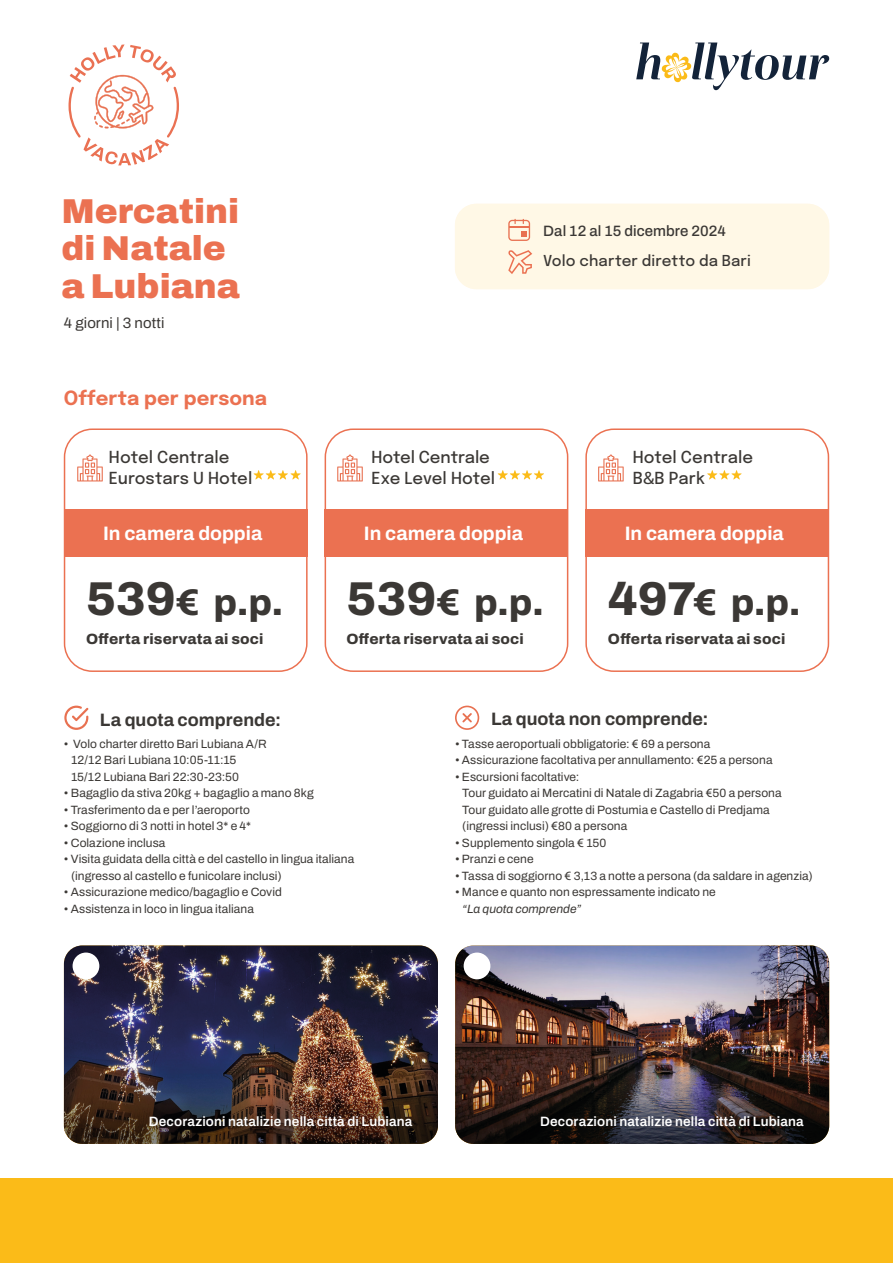
<style>
.page{position:relative;width:893px;height:1263px;background:#fff}
.page>*{position:absolute;margin:0;border:0;box-sizing:border-box;transform-origin:0 0}
.t1{font:800 37.2px "Archivo";color:#3b3835}
.t2{font:900 34.5px "Archivo";color:#eb7151}
.t3{font:700 19.5px "Archivo";color:#fff}
.t4{font:700 19.5px "Epilogue";letter-spacing:.005em;color:#eb7151}
.t5{font:700 18px "Archivo";color:#3b3835}
.t6{font:500 16.5px/21px "Epilogue";color:#3b3835}
.t7{font:500 15px "Epilogue";letter-spacing:.015em;color:#3b3835}
.t8{font:500 15px "Archivo";letter-spacing:.005em;color:#3b3835}
.t9{font:15px "Archivo";letter-spacing:.005em;color:#3b3835}
.t10{font:800 14.85px "Archivo";letter-spacing:.01em;color:#3b3835}
.t11{font:600 13.5px "Archivo";letter-spacing:.01em;color:#fff}
.t12{font:12px/16.5px "Archivo";letter-spacing:.005em;color:#3b3835}
.s1{font-size:47.55px}
.s2{font-style:italic}
</style>
<div class="page">
<div style="left:0;top:1178px;width:893px;height:85px;background:#fbbb18"></div>
<svg style="left:636px;top:43px;width:193px;height:47px"></svg>
<div style="left:455px;top:204px;width:374px;height:85px;background:#fff8e6;border-radius:21px"></div>
<svg style="left:508px;top:250px;width:24px;height:24px"></svg>
<svg style="left:508px;top:219px;width:22px;height:22px"></svg>
<div style="left:325px;top:428px;width:243px;height:244px;border:2px solid #eb7151;border-radius:28px"></div>
<div style="left:64px;top:428px;width:244px;height:244px;border:2px solid #eb7151;border-radius:28px"></div>
<div style="left:585px;top:428px;width:244px;height:244px;border:2px solid #eb7151;border-radius:28px"></div>
<svg style="left:64px;top:706px;width:24px;height:24px"></svg>
<svg style="left:455px;top:706px;width:24px;height:24px"></svg>
<img style="left:64px;top:945px;width:374px;height:199px">
<img style="left:455px;top:945px;width:374px;height:199px">
<img style="left:64px;top:1004px;width:374px;height:140px;border-radius:19px">
<img style="left:455px;top:1004px;width:374px;height:140px;border-radius:19px">
<svg style="left:69px;top:44px;width:110px;height:121px"></svg>
<svg style="left:77px;top:454px;width:26px;height:27px"></svg>
<svg style="left:498px;top:470px;width:46px;height:9px"></svg>
<svg style="left:337px;top:454px;width:26px;height:27px"></svg>
<svg style="left:598px;top:454px;width:26px;height:27px"></svg>
<div style="left:325px;top:509px;width:243px;height:48px;background:#eb7151"></div>
<div style="left:64px;top:509px;width:244px;height:48px;background:#eb7151"></div>
<div style="left:585px;top:509px;width:244px;height:48px;background:#eb7151"></div>
<div style="left:73px;top:952px;width:26px;height:27px;background:#fff;border-radius:50%"></div>
<div style="left:464px;top:952px;width:26px;height:27px;background:#fff;border-radius:50%"></div>
<svg style="left:707px;top:470px;width:35px;height:9px"></svg>
<svg style="left:254px;top:470px;width:47px;height:9px"></svg>
<p class="t2" style="left:61px;top:185px;width:179px">Mercatini</p>
<p class="t2" style="left:61px;top:222px;width:166px">di Natale</p>
<p class="t2" style="left:61px;top:260px;width:180px">a Lubiana</p>
<p class="t9" style="left:64px;top:312px;width:102px">4 giorni | 3 notti</p>
<p class="t4" style="left:64px;top:383px;width:205px">Offerta per persona</p>
<p class="t6" style="left:109px;top:446px;width:145px">Hotel Centrale<br>Eurostars U Hotel</p>
<p class="t6" style="left:372px;top:446px;width:120px">Hotel Centrale</p>
<p class="t6" style="left:372px;top:467px;width:125px">Exe Level Hotel</p>
<p class="t8" style="left:543px;top:219px;width:184px">Dal 12 al 15 dicembre 2024</p>
<p class="t7" style="left:543px;top:250px;width:209px">Volo charter diretto da Bari</p>
<p class="t6" style="left:633px;top:446px;width:122px">Hotel Centrale</p>
<p class="t6" style="left:633px;top:467px;width:74px">B&amp;B Park</p>
<p class="t3" style="left:106px;top:513px;width:161px">In camera doppia</p>
<p class="t3" style="left:367px;top:513px;width:161px">In camera doppia</p>
<p class="t3" style="left:628px;top:513px;width:161px">In camera doppia</p>
<p class="t3" style="left:103px;top:518px;width:161px">In camera doppia</p>
<p class="t3" style="left:364px;top:518px;width:161px">In camera doppia</p>
<p class="t3" style="left:625px;top:518px;width:161px">In camera doppia</p>
<p class="t1" style="left:86px;top:575px;width:199px"><span class="s1">539</span>€ p.p.</p>
<p class="t10" style="left:86px;top:628px;width:179px">Offerta riservata ai soci</p>
<p class="t5" style="left:100px;top:706px;width:183px">La quota comprende:</p>
<p class="t1" style="left:346px;top:575px;width:199px"><span class="s1">539</span>€ p.p.</p>
<p class="t10" style="left:346px;top:628px;width:179px">Offerta riservata ai soci</p>
<p class="t1" style="left:608px;top:575px;width:194px"><span class="s1">497</span>€ p.p.</p>
<p class="t10" style="left:608px;top:628px;width:179px">Offerta riservata ai soci</p>
<p class="t5" style="left:491px;top:705px;width:219px">La quota non comprende:</p>
<p class="t12" style="left:64px;top:735px;width:205px">• Volo charter diretto Bari Lubiana A/R</p>
<p class="t12" style="left:71px;top:752px;width:167px">12/12 Bari Lubiana 10:05-11:15</p>
<p class="t12" style="left:71px;top:768px;width:169px">15/12 Lubiana Bari 22:30-23:50</p>
<p class="t12" style="left:64px;top:785px;width:252px">• Bagaglio da stiva 20kg + bagaglio a mano 8kg</p>
<p class="t12" style="left:64px;top:801px;width:187px">• Trasferimento da e per l’aeroporto</p>
<p class="t12" style="left:64px;top:818px;width:189px">• Soggiorno di 3 notti in hotel 3* e 4*</p>
<p class="t12" style="left:64px;top:834px;width:103px">• Colazione inclusa</p>
<p class="t12" style="left:71px;top:851px;width:285px;text-indent:-7px">• Visita guidata della città e del castello in lingua italiana (ingresso al castello e funicolare inclusi)</p>
<p class="t12" style="left:64px;top:884px;width:220px">• Assicurazione medico/bagaglio e Covid</p>
<p class="t12" style="left:64px;top:900px;width:192px">• Assistenza in loco in lingua italiana</p>
<p class="t12" style="left:455px;top:735px;width:257px">• Tasse aeroportuali obbligatorie: € 69 a persona</p>
<p class="t12" style="left:455px;top:752px;width:319px">• Assicurazione facoltativa per annullamento: €25 a persona</p>
<p class="t12" style="left:455px;top:768px;width:126px">• Escursioni facoltative:</p>
<p class="t12" style="left:462px;top:785px;width:321px">Tour guidato ai Mercatini di Natale di Zagabria €50 a persona</p>
<p class="t12" style="left:462px;top:801px;width:309px">Tour guidato alle grotte di Postumia e Castello di Predjama (ingressi inclusi) €80 a persona</p>
<p class="t12" style="left:455px;top:834px;width:153px">• Supplemento singola € 150</p>
<p class="t12" style="left:455px;top:851px;width:80px">• Pranzi e cene</p>
<p class="t12" style="left:455px;top:867px;width:359px">• Tassa di soggiorno € 3,13 a notte a persona (da saldare in agenzia)</p>
<p class="t12" style="left:462px;top:884px;width:255px;text-indent:-7px">• Mance e quanto non espressamente indicato ne <span class="s2">“La quota comprende”</span></p>
<p class="t11" style="left:149px;top:1112px;width:265px">Decorazioni natalizie nella città di Lubiana</p>
<p class="t11" style="left:540px;top:1112px;width:265px">Decorazioni natalizie nella città di Lubiana</p>
</div>
